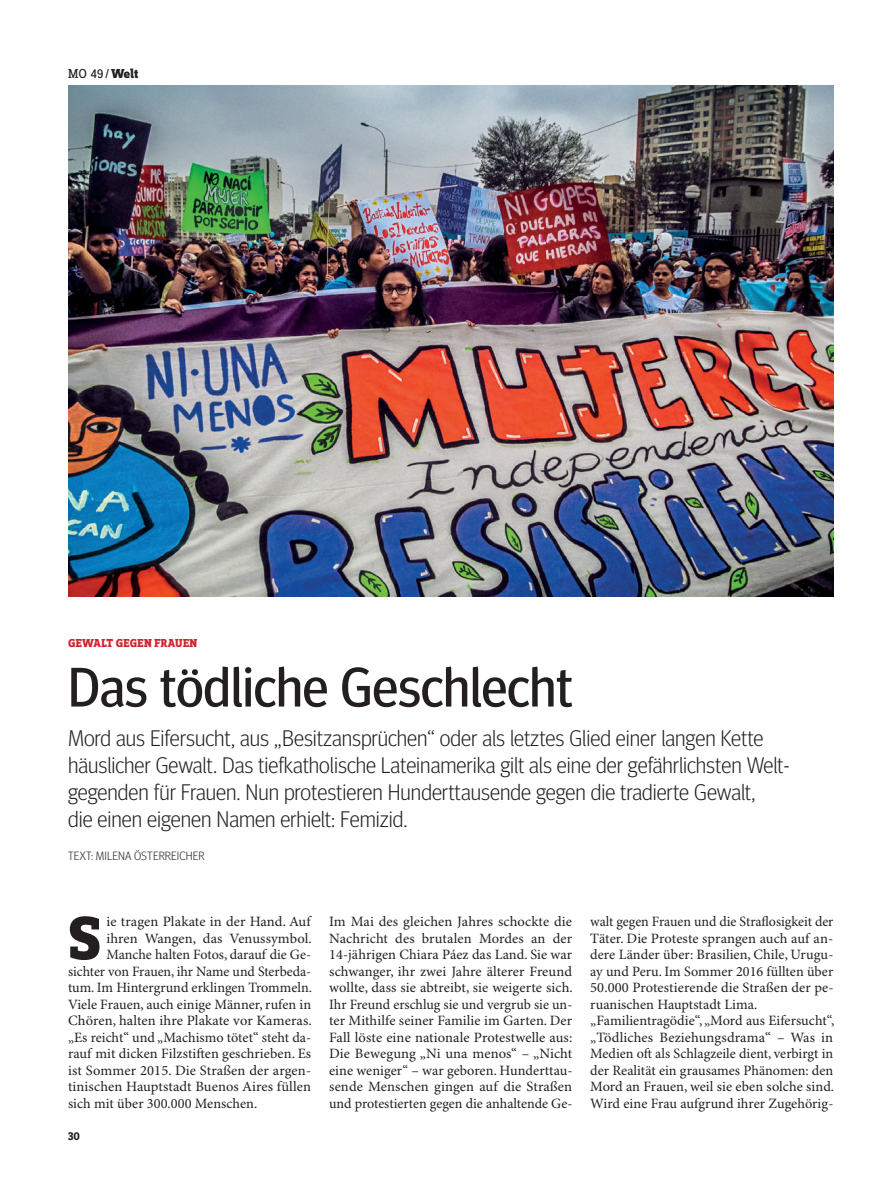
<style>
.page{position:relative;width:893px;height:1191px;background:#fff}
.page>*{position:absolute;margin:0;border:0;box-sizing:border-box;transform-origin:0 0}
.t1{font:800 63.75px "Zine Slab Dis";color:#231f20}
.t2{font:55.5px "Meta Headline";color:#231f20}
.t3{font:300 22.5px/27px "Meta Headline";color:#231f20}
.t4{font:14.25px/16.5px "Minion Pro";color:#231f20;text-align:justify}
.t5{font:13.5px "Zine Slab Dis";color:#231f20}
.t6{font:300 12px "Meta Headline";letter-spacing:.015em;color:#231f20}
.t7{font:800 12px "Zine Slab Dis";letter-spacing:.01em;color:#d2232e}
.t8{font:700 12px "Zine Slab Dis";color:#231f20}
.s1{font-weight:800}
</style>
<div class="page">
<img style="left:68px;top:85px;width:765px;height:512px">
<p class="t5" style="left:68px;top:66px;width:72px">MO 49 / <span class="s1">Welt</span></p>
<p class="t7" style="left:68px;top:636px;width:131px">GEWALT GEGEN FRAUEN</p>
<h2 class="t2" style="left:68px;top:667px;width:506px">Das tödliche Geschlecht</h2>
<p class="t3" style="left:68px;top:726px;width:723px">Mord aus Eifersucht, aus „Besitzansprüchen“ oder als letztes Glied einer langen Kette häuslicher Gewalt. Das tiefkatholische Lateinamerika gilt als eine der gefährlichsten Welt&shy;gegenden für Frauen. Nun protestieren Hunderttausende gegen die tradierte Gewalt,<br>die einen eigenen Namen erhielt: Femizid.</p>
<p class="t6" style="left:68px;top:851px;width:138px">TEXT: MILENA ÖSTERREICHER</p>
<h1 class="t1" style="left:68px;top:900px;width:35px">S</h1>
<p class="t4" style="left:106px;top:914px;width:206px">ie tragen Plakate in der Hand. Auf</p>
<p class="t4" style="left:106px;top:931px;width:207px">ihren Wangen, das Venussymbol.</p>
<p class="t4" style="left:106px;top:947px;width:206px">Manche halten Fotos, darauf die Ge-</p>
<p class="t4" style="left:68px;top:964px;width:245px">sichter von Frauen, ihr Name und Sterbeda-</p>
<p class="t4" style="left:68px;top:980px;width:245px">tum. Im Hintergrund erklingen Trommeln.</p>
<p class="t4" style="left:68px;top:997px;width:245px">Viele Frauen, auch einige Männer, rufen in</p>
<p class="t4" style="left:68px;top:1013px;width:245px">Chören, halten ihre Plakate vor Kameras.</p>
<p class="t4" style="left:68px;top:1030px;width:245px">„Es reicht“ und „Machismo tötet“ steht da-</p>
<p class="t4" style="left:68px;top:1046px;width:245px">rauf mit dicken Filzstiften geschrieben. Es</p>
<p class="t4" style="left:68px;top:1063px;width:245px">ist Sommer 2015. Die Straßen der argen-</p>
<p class="t4" style="left:68px;top:1079px;width:244px">tinischen Hauptstadt Buenos Aires füllen</p>
<p class="t4" style="left:68px;top:1096px;width:191px">sich mit über 300.000 Menschen.</p>
<p class="t8" style="left:68px;top:1128px;width:14px">30</p>
<p class="t4" style="left:329px;top:914px;width:245px">Im Mai des gleichen Jahres schockte die Nachricht des brutalen Mordes an der 14-jährigen Chiara Páez das Land. Sie war schwanger, ihr zwei Jahre älterer Freund wollte, dass sie abtreibt, sie weigerte sich.<br>Ihr Freund erschlug sie und vergrub sie un&shy;ter Mithilfe seiner Familie im Garten. Der Fall löste eine nationale Protestwelle aus:<br>Die Bewegung „Ni una menos“ – „Nicht eine weniger“ – war geboren. Hunderttau&shy;sende Menschen gingen auf die Straßen und protestierten gegen die anhaltende Ge-</p>
<p class="t4" style="left:590px;top:914px;width:246px;text-align:left">walt gegen Frauen und die Straflosigkeit der Täter. Die Proteste sprangen auch auf an&shy;dere Länder über: Brasilien, Chile, Urugu&shy;ay und Peru. Im Sommer 2016 füllten über 50.000 Protestierende die Straßen der pe&shy;ruanischen Hauptstadt Lima. „Familientragödie“, „Mord aus Eifersucht“, „Tödliches Beziehungsdrama“ – Was in Medien oft als Schlagzeile dient, verbirgt in der Realität ein grausames Phänomen: den Mord an Frauen, weil sie eben solche sind.<br>Wird eine Frau aufgrund ihrer Zugehörig-</p>
</div>
